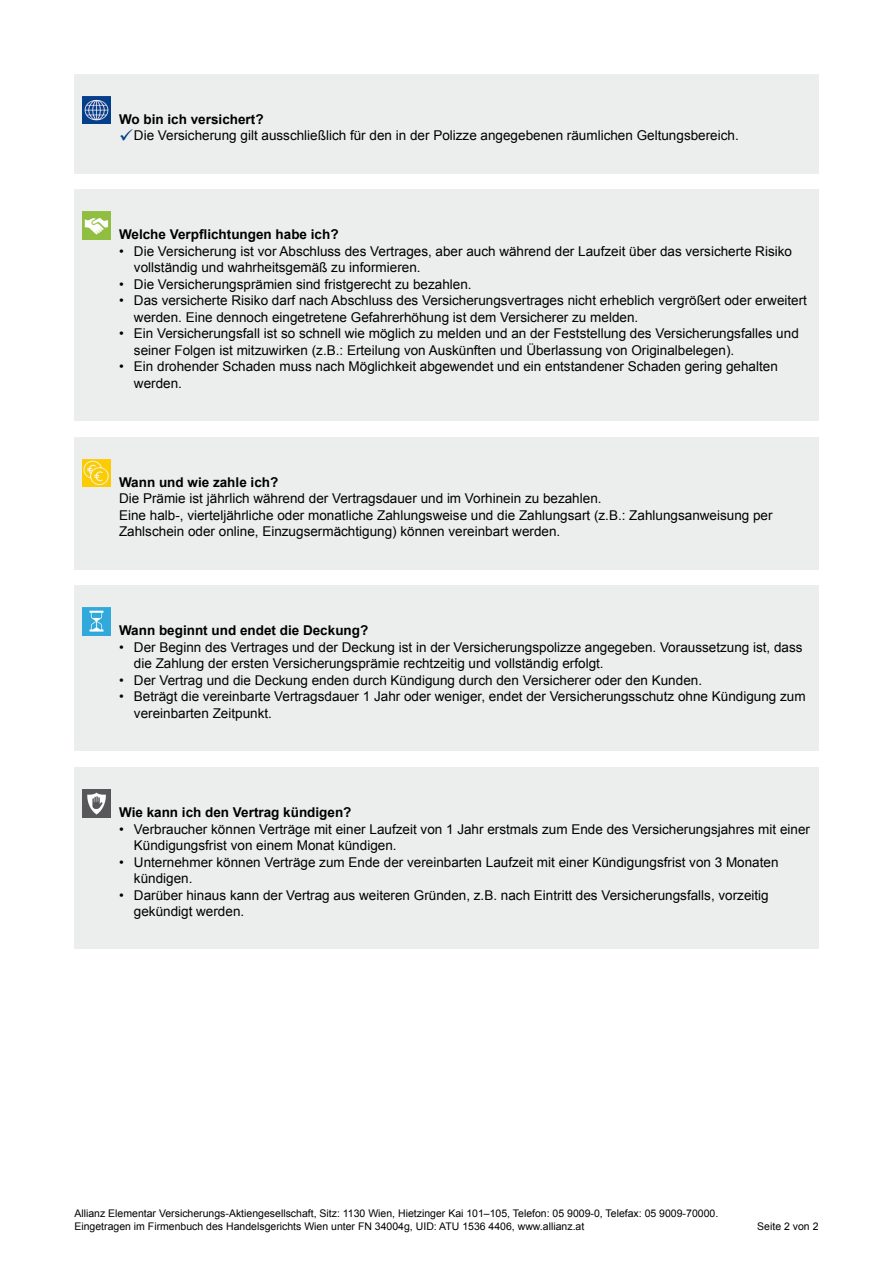
<style>
.page{position:relative;width:893px;height:1263px;background:#fff}
.page>*{position:absolute;margin:0;border:0;box-sizing:border-box;transform-origin:0 0}
.t1{font:13.5px/16.5px "Arial";color:#000}
.t2{font:700 13.5px "Arial";color:#000}
.t3{font:10.5px/12.8px "Arial";color:#000}
.s1{color:#004185}
</style>
<div class="page">
<div style="left:74px;top:74px;width:745px;height:99px;background:#eceded"></div>
<div style="left:74px;top:190px;width:745px;height:165px;background:#eceded"></div>
<div style="left:74px;top:437px;width:745px;height:132px;background:#eceded"></div>
<div style="left:74px;top:586px;width:745px;height:165px;background:#eceded"></div>
<div style="left:74px;top:767px;width:745px;height:182px;background:#eceded"></div>
<img style="left:83px;top:96px;width:28px;height:28px">
<div style="left:74px;top:202px;width:745px;height:219px;background:#eceded"></div>
<img style="left:83px;top:212px;width:28px;height:27px">
<img style="left:83px;top:459px;width:28px;height:28px">
<img style="left:83px;top:608px;width:28px;height:27px">
<img style="left:83px;top:789px;width:28px;height:28px">
<p class="t2" style="left:119px;top:110px;width:146px">Wo bin ich versichert?</p>
<p class="t1" style="left:119px;top:128px;width:621px"><span class="s1">✓</span>Die Versicherung gilt ausschließlich für den in der Polizze angegebenen räumlichen Geltungsbereich.</p>
<p class="t2" style="left:119px;top:226px;width:221px">Welche Verpflichtungen habe ich?</p>
<p class="t1" style="left:134px;top:243px;width:660px;text-indent:-15px">• Die Versicherung ist vor Abschluss des Vertrages, aber auch während der Laufzeit über das versicherte Risiko vollständig und wahrheitsgemäß zu informieren.</p>
<p class="t1" style="left:119px;top:276px;width:354px">• Die Versicherungsprämien sind fristgerecht zu bezahlen.</p>
<p class="t1" style="left:134px;top:293px;width:675px;text-indent:-15px">• Das versicherte Risiko darf nach Abschluss des Versicherungsvertrages nicht erheblich vergrößert oder erweitert werden. Eine dennoch eingetretene Gefahrerhöhung ist dem Versicherer zu melden.</p>
<p class="t1" style="left:134px;top:326px;width:666px;text-indent:-15px">• Ein Versicherungsfall ist so schnell wie möglich zu melden und an der Feststellung des Versicherungsfalles und seiner Folgen ist mitzuwirken (z.B.: Erteilung von Auskünften und Überlassung von Originalbelegen).</p>
<p class="t1" style="left:134px;top:359px;width:645px;text-indent:-15px">• Ein drohender Schaden muss nach Möglichkeit abgewendet und ein entstandener Schaden gering gehalten werden.</p>
<p class="t2" style="left:119px;top:473px;width:161px">Wann und wie zahle ich?</p>
<p class="t1" style="left:119px;top:491px;width:655px">Die Prämie ist jährlich während der Vertragsdauer und im Vorhinein zu bezahlen.<br>Eine halb-, vierteljährliche oder monatliche Zahlungsweise und die Zahlungsart (z.B.: Zahlungsanweisung per<br>Zahlschein oder online, Einzugsermächtigung) können vereinbart werden.</p>
<p class="t2" style="left:119px;top:622px;width:251px">Wann beginnt und endet die Deckung?</p>
<p class="t1" style="left:134px;top:639px;width:670px;text-indent:-15px">• Der Beginn des Vertrages und der Deckung ist in der Versicherungspolizze angegeben. Voraussetzung ist, dass die Zahlung der ersten Versicherungsprämie rechtzeitig und vollständig erfolgt.</p>
<p class="t1" style="left:119px;top:672px;width:584px">• Der Vertrag und die Deckung enden durch Kündigung durch den Versicherer oder den Kunden.</p>
<p class="t1" style="left:134px;top:689px;width:673px;text-indent:-15px">• Beträgt die vereinbarte Vertragsdauer 1 Jahr oder weniger, endet der Versicherungsschutz ohne Kündigung zum vereinbarten Zeitpunkt.</p>
<p class="t2" style="left:119px;top:803px;width:234px">Wie kann ich den Vertrag kündigen?</p>
<p class="t1" style="left:134px;top:821px;width:678px;text-indent:-15px">• Verbraucher können Verträge mit einer Laufzeit von 1 Jahr erstmals zum Ende des Versicherungsjahres mit einer<br>Kündigungsfrist von einem Monat kündigen.</p>
<p class="t1" style="left:134px;top:854px;width:646px;text-indent:-15px">• Unternehmer können Verträge zum Ende der vereinbarten Laufzeit mit einer Kündigungsfrist von 3 Monaten kündigen.</p>
<p class="t1" style="left:134px;top:887px;width:636px;text-indent:-15px">• Darüber hinaus kann der Vertrag aus weiteren Gründen, z.B. nach Eintritt des Versicherungsfalls, vorzeitig gekündigt werden.</p>
<p class="t3" style="left:74px;top:1207px;width:645px">Allianz Elementar Versicherungs-Aktiengesellschaft, Sitz: 1130 Wien, Hietzinger Kai 101–105, Telefon: 05 9009-0, Telefax: 05 9009-70000.<br>Eingetragen im Firmenbuch des Handelsgerichts Wien unter FN 34004g, UID: ATU 1536 4406, www.allianz.at</p>
<p class="t3" style="left:757px;top:1219px;width:63px">Seite 2 von 2</p>
</div>
